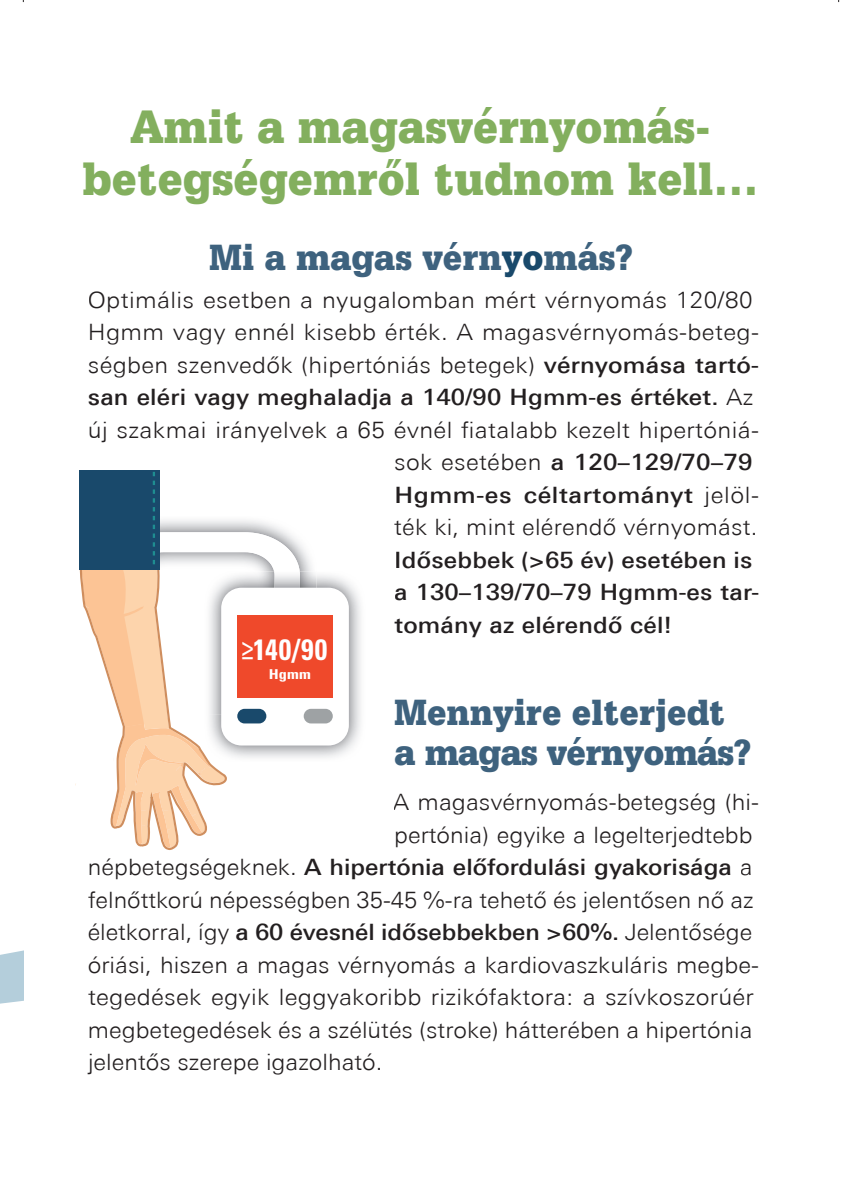
<style>
.page{position:relative;width:862px;height:1197px;background:#fff}
.page>*{position:absolute;margin:0;border:0;box-sizing:border-box;transform-origin:0 0}
.t1{font:900 49.5px/52.5px "Serifa";color:#83af5e;text-align:center;scale:.91 1}
.t2{font:900 38.5px/40px "Serifa";color:#3e627e;scale:.91 1}
.t3{font:700 condensed 29.5px "Univers LT Std";color:#fff;scale:.96 1}
.t4{font:300 22.5px/32.5px "Univers Next Pro";letter-spacing:.005em;color:#231f20;text-align:right;scale:1.07 1}
.t5{font:500 22.5px/32.5px "Univers Next Pro";color:#231f20;scale:1.05 1}
.t6{font:300 22.5px "Univers Next Pro";letter-spacing:.005em;color:#231f20;scale:1.05 1}
.t7{font:300 22.5px "Univers Next Pro";letter-spacing:.005em;color:#231f20;scale:1.06 1}
.t8{font:700 condensed 13.5px "Univers LT Std";color:#fff;scale:1.2 1}
.s1{color:#19496b}
.s2{font-weight:500}
.s3{font-weight:300}
</style>
<div class="page">
<svg style="left:0;top:950px;width:23px;height:54px"></svg>
<img style="left:300px;top:575px;width:61px;height:183px">
<div style="left:221px;top:588px;width:128px;height:157px;background:#fff;border-radius:20px"></div>
<div style="left:237px;top:615px;width:96px;height:82px;background:#ef492b"></div>
<div style="left:304px;top:709px;width:29px;height:14px;background:#9ea2a4;border-radius:7px"></div>
<div style="left:79px;top:470px;width:81px;height:100px;background:#19496b"></div>
<svg style="left:79px;top:472px;width:221px;height:376px"></svg>
<h1 class="t1" style="left:82px;top:105px;width:745px">Amit a magasvérnyomás&shy;betegségemr-l tudnom kell…</h1>
<h2 class="t2" style="left:209px;top:241px;width:467px">Mi a magas vérn<span class="s1">yo</span>más?</h2>
<p class="t4" style="left:88px;top:286px;width:629px">Optimális esetben a nyugalomban mért vérnyomás 120/80<br>Hgmm vagy ennél kisebb érték. A magasvérnyomás-beteg&shy;ségben szenvedők (hipertóniás betegek) <span class="s2">vérnyomása tartó&shy;san eléri vagy meghaladja a 140/90 Hgmm-es értéket.</span> Az új szakmai irányelvek a 65 évnél fiatalabb kezelt hipertóniá&shy;sok esetében <span class="s2">a 120–129/70–79<br>Hgmm-es céltartományt</span> jelöl-<br>ték ki, mint elérendő vérnyomást.</p>
<p class="t5" style="left:394px;top:546px;width:349px">Idősebbek (&gt;65 év) esetében is a 130–139/70–79 Hgmm-es tar&shy;tomány az elérendő cél!</p>
<h3 class="t3" style="left:241px;top:633px;width:91px">≥140/90</h3>
<p class="t8" style="left:269px;top:667px;width:36px">Hgmm</p>
<h2 class="t2" style="left:394px;top:696px;width:394px">Mennyire elterjedt a magas vérnyomás?</h2>
<p class="t7" style="left:393px;top:793px;width:347px">A magasvérnyomás-betegség (hi-</p>
<p class="t6" style="left:394px;top:826px;width:343px">pertónia) egyike a legelterjedtebb</p>
<p class="t5" style="left:88px;top:853px;width:634px"><span class="s3">népbetegségeknek.</span> A hipertónia előfordulási gyakorisága <span class="s3">a</span></p>
<p class="t6" style="left:88px;top:891px;width:635px">felnőttkorú népességben 35-45 %-ra tehető és jelentősen nő az</p>
<p class="t5" style="left:88px;top:918px;width:634px"><span class="s3">életkorral, így</span> a 60 évesnél idősebbekben &gt;60%. <span class="s3">Jelentősége</span></p>
<p class="t7" style="left:88px;top:956px;width:635px">óriási, hiszen a magas vérnyomás a kardiovaszkuláris megbe-</p>
<p class="t4" style="left:88px;top:983px;width:624px">tegedések egyik leggyakoribb rizikófaktora: a szívkoszorúér</p>
<p class="t6" style="left:88px;top:1021px;width:634px">megbetegedések és a szélütés (stroke) hátterében a hipertónia</p>
<p class="t6" style="left:88px;top:1053px;width:282px">jelentős szerepe igazolható.</p>
</div>
